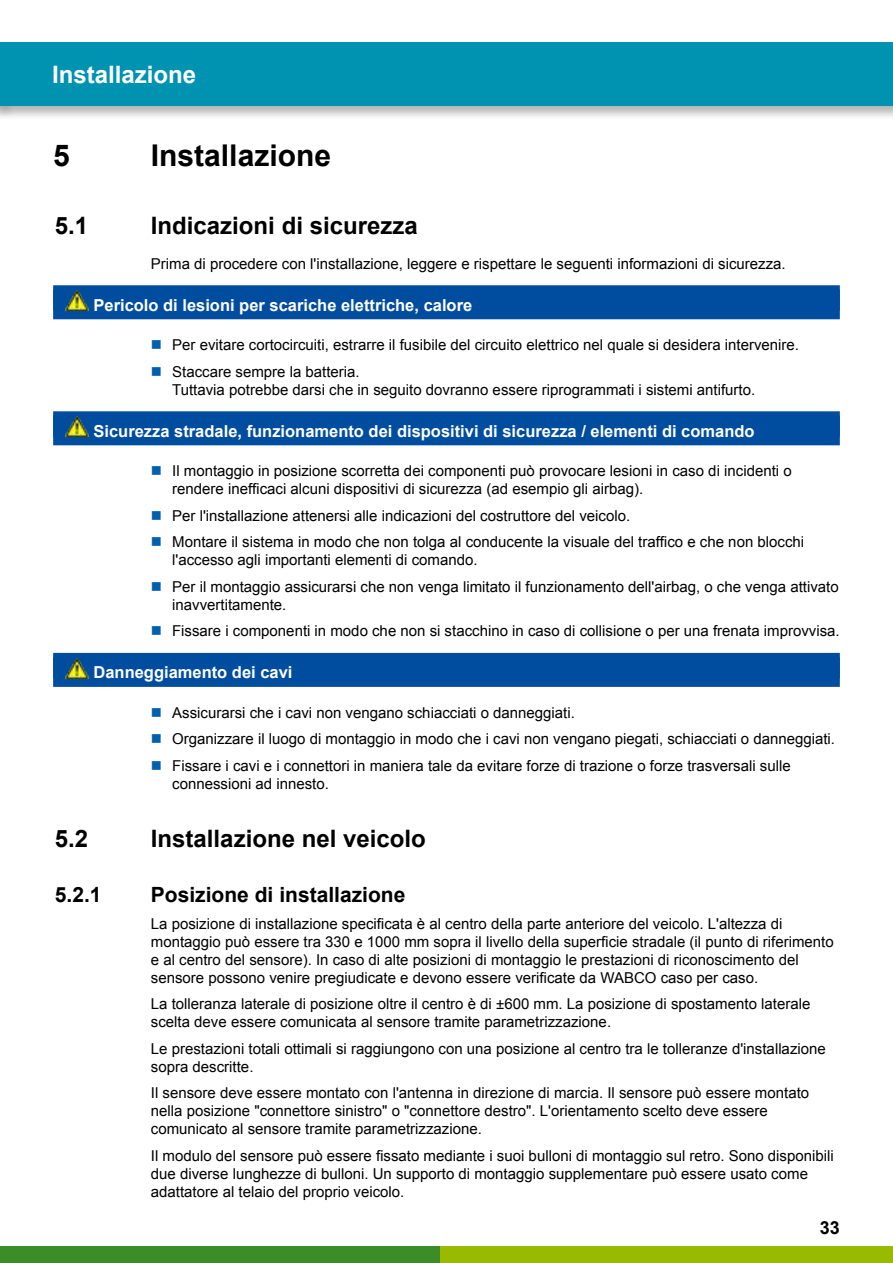
<style>
.page{position:relative;width:893px;height:1263px;background:#fff}
.page>*{position:absolute;margin:0;border:0;box-sizing:border-box;transform-origin:0 0}
.t1{font:700 30px "Arial";color:#000}
.t2{font:700 24px "Arial";color:#000}
.t3{font:700 24px "Arial";color:#fff}
.t4{font:700 21px "Arial";color:#000}
.t5{font:700 18px "Arial";color:#000}
.t6{font:700 16.5px "Arial";color:#fff}
.t7{font:15px/18px "Arial";color:#000}
</style>
<div class="page">
<div style="left:0;top:1246px;width:440px;height:17px;background:#3b8e27"></div>
<div style="left:440px;top:1246px;width:453px;height:17px;background:#98ba00"></div>
<div style="left:0;top:41px;width:893px;height:79px;background:#000;opacity:.3"></div>
<div style="left:0;top:43px;width:893px;height:63px;background:#0093b1"></div>
<div style="left:53px;top:285px;width:787px;height:26px;background:#004d9f"></div>
<div style="left:53px;top:289px;width:787px;height:30px;background:#004d9f"></div>
<img style="left:66px;top:290px;width:23px;height:21px">
<div style="left:53px;top:411px;width:787px;height:26px;background:#004d9f"></div>
<div style="left:53px;top:416px;width:787px;height:29px;background:#004d9f"></div>
<img style="left:66px;top:416px;width:23px;height:21px">
<div style="left:53px;top:653px;width:787px;height:25px;background:#004d9f"></div>
<div style="left:53px;top:657px;width:787px;height:30px;background:#004d9f"></div>
<img style="left:66px;top:658px;width:23px;height:20px">
<h2 class="t3" style="left:52px;top:59px;width:146px">Installazione</h2>
<h1 class="t1" style="left:53px;top:136px;width:18px">5</h1>
<h1 class="t1" style="left:151px;top:136px;width:182px">Installazione</h1>
<h2 class="t2" style="left:55px;top:209px;width:35px">5.1</h2>
<h2 class="t2" style="left:151px;top:209px;width:268px">Indicazioni di sicurezza</h2>
<p class="t7" style="left:151px;top:254px;width:636px">Prima di procedere con l'installazione, leggere e rispettare le seguenti informazioni di sicurezza.</p>
<p class="t6" style="left:94px;top:294px;width:380px">Pericolo di lesioni per scariche elettriche, calore</p>
<p class="t7" style="left:172px;top:332px;width:628px;line-height:26.5px">Per evitare cortocircuiti, estrarre il fusibile del circuito elettrico nel quale si desidera intervenire.<br>Staccare sempre la batteria.</p>
<p class="t7" style="left:172px;top:380px;width:585px">Tuttavia potrebbe darsi che in seguito dovranno essere riprogrammati i sistemi antifurto.</p>
<p class="t6" style="left:94px;top:420px;width:663px">Sicurezza stradale, funzionamento dei dispositivi di sicurezza / elementi di comando</p>
<p class="t7" style="left:172px;top:462px;width:621px">Il montaggio in posizione scorretta dei componenti può provocare lesioni in caso di incidenti o rendere inefficaci alcuni dispositivi di sicurezza (ad esempio gli airbag).</p>
<p class="t7" style="left:172px;top:502px;width:633px;line-height:26.5px">Per l'installazione attenersi alle indicazioni del costruttore del veicolo.<br>Montare il sistema in modo che non tolga al conducente la visuale del traffico e che non blocchi</p>
<p class="t7" style="left:172px;top:547px;width:668px;line-height:26.5px">l'accesso agli importanti elementi di comando.<br>Per il montaggio assicurarsi che non venga limitato il funzionamento dell'airbag, o che venga attivato</p>
<p class="t7" style="left:172px;top:591px;width:669px;line-height:26.5px">inavvertitamente.<br>Fissare i componenti in modo che non si stacchino in caso di collisione o per una frenata improvvisa.</p>
<p class="t6" style="left:94px;top:662px;width:200px">Danneggiamento dei cavi</p>
<p class="t7" style="left:172px;top:699px;width:664px;line-height:26.5px">Assicurarsi che i cavi non vengano schiacciati o danneggiati.<br>Organizzare il luogo di montaggio in modo che i cavi non vengano piegati, schiacciati o danneggiati.<br>Fissare i cavi e i connettori in maniera tale da evitare forze di trazione o forze trasversali sulle</p>
<p class="t7" style="left:172px;top:774px;width:158px">connessioni ad innesto.</p>
<h2 class="t2" style="left:55px;top:823px;width:35px">5.2</h2>
<h2 class="t2" style="left:151px;top:823px;width:276px">Installazione nel veicolo</h2>
<h3 class="t4" style="left:55px;top:881px;width:48px">5.2.1</h3>
<h3 class="t4" style="left:151px;top:881px;width:256px">Posizione di installazione</h3>
<p class="t7" style="left:151px;top:914px;width:684px">La posizione di installazione specificata è al centro della parte anteriore del veicolo. L'altezza di montaggio può essere tra 330 e 1000 mm sopra il livello della superficie stradale (il punto di riferimento e al centro del sensore). In caso di alte posizioni di montaggio le prestazioni di riconoscimento del sensore possono venire pregiudicate e devono essere verificate da WABCO caso per caso.</p>
<p class="t7" style="left:151px;top:995px;width:661px">La tolleranza laterale di posizione oltre il centro è di ±600 mm. La posizione di spostamento laterale scelta deve essere comunicata al sensore tramite parametrizzazione.</p>
<p class="t7" style="left:151px;top:1040px;width:676px">Le prestazioni totali ottimali si raggiungono con una posizione al centro tra le tolleranze d'installazione sopra descritte.</p>
<p class="t7" style="left:151px;top:1084px;width:660px">Il sensore deve essere montato con l'antenna in direzione di marcia. Il sensore può essere montato nella posizione "connettore sinistro" o "connettore destro". L'orientamento scelto deve essere comunicato al sensore tramite parametrizzazione.</p>
<p class="t7" style="left:151px;top:1147px;width:684px">Il modulo del sensore può essere fissato mediante i suoi bulloni di montaggio sul retro. Sono disponibili due diverse lunghezze di bulloni. Un supporto di montaggio supplementare può essere usato come adattatore al telaio del proprio veicolo.</p>
<p class="t5" style="left:820px;top:1215px;width:22px">33</p>
</div>
